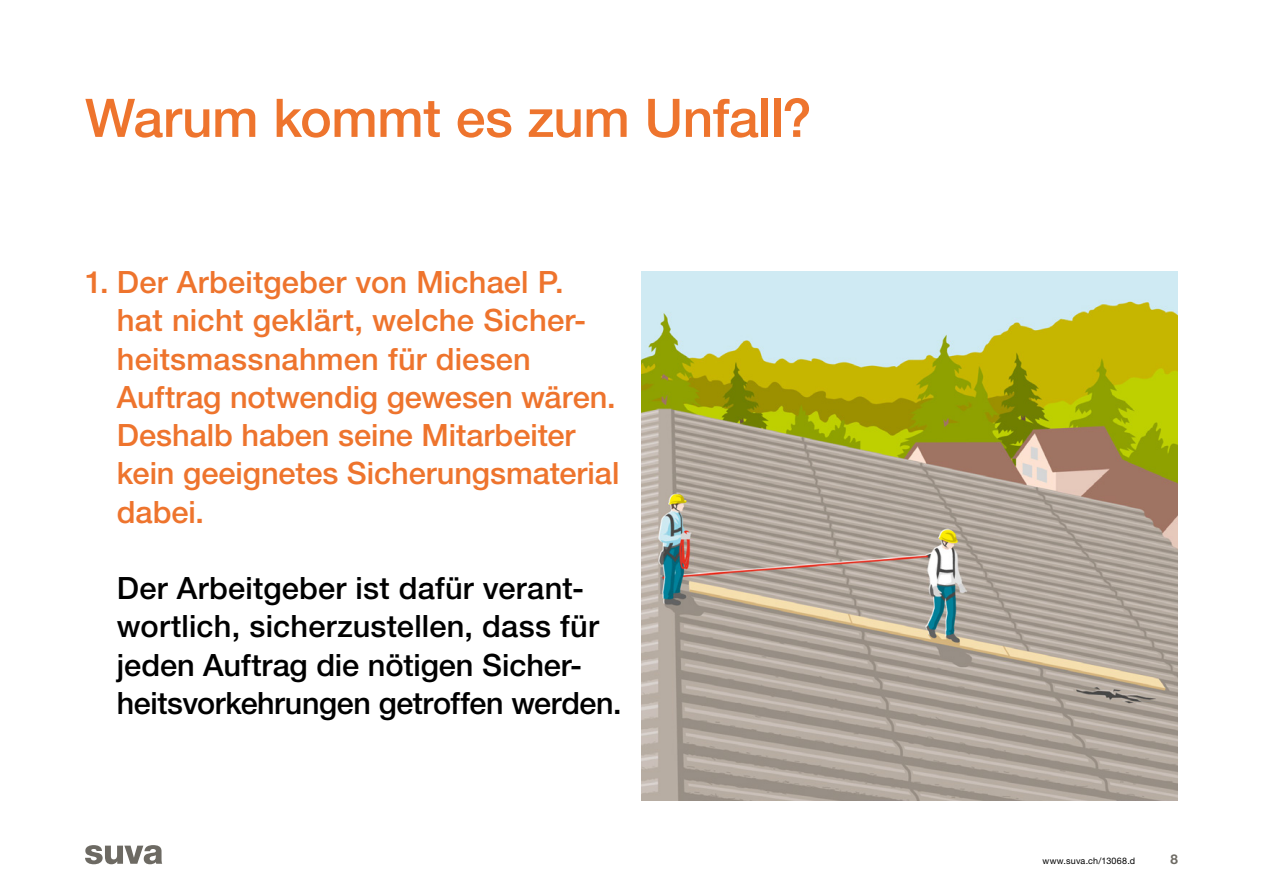
<style>
.page{position:relative;width:1263px;height:893px;background:#fff}
.page>*{position:absolute;margin:0;border:0;box-sizing:border-box;transform-origin:0 0}
.t1{font:500 53.25px "Helvetica Neue LT Std";letter-spacing:-.005em;color:#ee742d}
.t2{font:500 30.75px/38.2px "Helvetica Neue LT Std";color:#ee742d}
.t3{font:500 30.75px/38.2px "Helvetica Neue LT Std";color:#000}
.t4{font:700 13.5px "Helvetica Neue LT Std";color:#6d6a63}
.t5{font:9px "Helvetica Neue LT Std";letter-spacing:.025em;color:#000}
</style>
<div class="page">
<svg style="left:85px;top:845px;width:77px;height:19px"></svg>
<img style="left:641px;top:271px;width:537px;height:529px">
<h1 class="t1" style="left:85px;top:86px;width:728px">Warum kommt es zum Unfall?</h1>
<p class="t2" style="left:117px;top:263px;width:504px;text-indent:-32px">1. Der Arbeitgeber von Michael P.<br>hat nicht geklärt, welche Sicher&shy;heitsmassnahmen für diesen<br>Auftrag notwendig gewesen wären.<br>Deshalb haben seine Mitarbeiter kein geeignetes Sicherungsmaterial dabei.</p>
<p class="t3" style="left:117px;top:569px;width:506px">Der Arbeitgeber ist dafür verant&shy;wortlich, sicherzustellen, dass für jeden Auftrag die nötigen Sicher&shy;heitsvorkehrungen getroffen werden.</p>
<p class="t5" style="left:1042px;top:856px;width:94px">www.suva.ch/13068.d</p>
<p class="t4" style="left:1170px;top:851px;width:9px">8</p>
</div>
